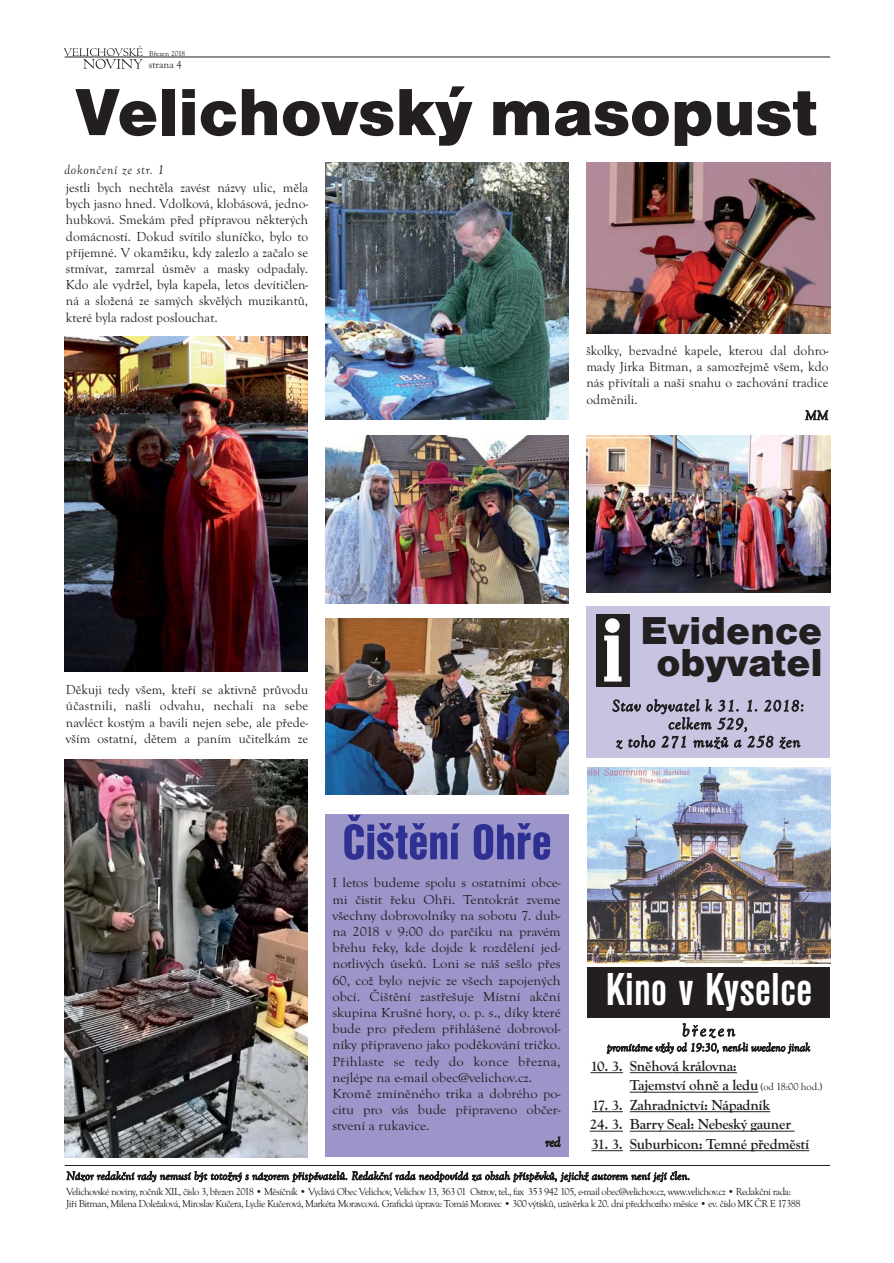
<style>
.page{position:relative;width:894px;height:1263px;background:#fff}
.page>*{position:absolute;margin:0;border:0;box-sizing:border-box;transform-origin:0 0}
.t1{font:69px "Nimbus San DEE Blac";color:#231f20}
.t2{font:52.05px "Nimbus San DEE Blac Cond";color:#2e3092}
.t3{font:700 condensed 48px "Nimbus San DEE";color:#fff}
.t4{font:40.35px/32.2px "Nimbus San DEE Blac";color:#231f20;text-align:center}
.t5{font:italic 18px "Goudy Old Sty TEE";letter-spacing:.145em;color:#231f20}
.t6{font:italic 16.5px/18px "Goudy Old Sty TEE";letter-spacing:.05em;color:#231f20;text-align:center}
.t7{font:700 15px/19.5px "Goudy Old Sty TEE";letter-spacing:-.015em;color:#231f20}
.t8{font:13.5px/16.2px "Goudy Old Sty TEE";color:#231f20;text-align:justify}
.t9{font:13.5px/16.2px "Goudy Old Sty TEE";color:#231f20;scale:1.07 1}
.t10{font:italic 13.5px "Goudy Old Sty TEE";letter-spacing:.05em;color:#231f20}
.t11{font:italic 13.5px "Goudy Old Sty TEE";letter-spacing:.05em;color:#231f20;scale:1.07 1}
.t12{font:italic 12px "Goudy Old Sty TEE";letter-spacing:.015em;color:#231f20}
.t13{font:10.5px/12.6px "Goudy Old Sty TEE";letter-spacing:-.05em;color:#231f20}
.t14{font:7.5px "Goudy Old Sty TEE";color:#231f20}
.s1{font-weight:400;font-size:10.5px}
</style>
<div class="page">
<div style="left:325px;top:814px;width:244px;height:343px;background:#9b95c9"></div>
<hr style="left:65px;top:57px;width:765px;height:1px;background:#231f20">
<svg style="left:65px;top:46px;width:78px;height:23px"></svg>
<img style="left:588px;top:768px;width:242px;height:196px">
<svg style="left:590px;top:1072px;width:33px;height:1px"></svg>
<hr style="left:630px;top:1072px;width:36px;height:1px;background:#231f20">
<svg style="left:666px;top:1072px;width:71px;height:1px"></svg>
<hr style="left:638px;top:1092px;width:33px;height:1px;background:#231f20">
<hr style="left:671px;top:1092px;width:87px;height:1px;background:#231f20">
<svg style="left:592px;top:1111px;width:31px;height:1px"></svg>
<svg style="left:630px;top:1111px;width:27px;height:1px"></svg>
<hr style="left:657px;top:1111px;width:113px;height:1px;background:#231f20">
<svg style="left:590px;top:1131px;width:33px;height:1px"></svg>
<svg style="left:630px;top:1131px;width:27px;height:1px"></svg>
<hr style="left:657px;top:1131px;width:52px;height:1px;background:#231f20">
<svg style="left:709px;top:1131px;width:24px;height:1px"></svg>
<hr style="left:733px;top:1131px;width:62px;height:1px;background:#231f20">
<svg style="left:591px;top:1150px;width:32px;height:1px"></svg>
<hr style="left:630px;top:1150px;width:36px;height:1px;background:#231f20">
<hr style="left:666px;top:1150px;width:48px;height:1px;background:#231f20">
<hr style="left:714px;top:1150px;width:50px;height:1px;background:#231f20">
<hr style="left:764px;top:1150px;width:36px;height:1px;background:#231f20">
<hr style="left:65px;top:1165px;width:765px;height:1px;background:#231f20">
<div style="left:588px;top:968px;width:242px;height:50px;background:#231f20"></div>
<div style="left:587px;top:606px;width:243px;height:152px;background:#c7c4e2"></div>
<div style="left:596px;top:614px;width:34px;height:72px;background:#231f20"></div>
<svg style="left:604px;top:618px;width:18px;height:64px"></svg>
<img style="left:64px;top:337px;width:244px;height:335px">
<img style="left:325px;top:619px;width:244px;height:175px">
<img style="left:325px;top:436px;width:244px;height:168px">
<img style="left:64px;top:759px;width:244px;height:399px">
<img style="left:587px;top:436px;width:243px;height:156px">
<img style="left:587px;top:162px;width:243px;height:171px">
<img style="left:325px;top:162px;width:244px;height:258px">
<p class="t14" style="left:149px;top:50px;width:38px">Březen 2018</p>
<p class="t13" style="left:149px;top:59px;width:34px">strana 4</p>
<h1 class="t1" style="left:76px;top:85px;width:744px">Velichovský masopust</h1>
<p class="t10" style="left:64px;top:164px;width:101px">dokončení ze str. 1</p>
<p class="t8" style="left:66px;top:180px;width:244px">jestli bych nechtěla zavést názvy ulic, měla bych jasno hned. Vdolková, klobásová, jedno&shy;hubková. Smekám před přípravou některých domácností. Dokud svítilo sluníčko, bylo to příjemné. V okamžiku, kdy zalezlo a začalo se stmívat, zamrzal úsměv a masky odpadaly.<br>Kdo ale vydržel, byla kapela, letos devítičlen&shy;ná a složená ze samých skvělých muzikantů, které byla radost poslouchat.</p>
<p class="t8" style="left:586px;top:343px;width:244px">školky, bezvadné kapele, kterou dal dohro&shy;mady Jirka Bitman, a samozřejmě všem, kdo nás přivítali a naši snahu o zachování tradice odměnili.</p>
<p class="t10" style="left:805px;top:410px;width:25px">MM</p>
<p class="t8" style="left:66px;top:682px;width:244px">Děkuji tedy všem, kteří se aktivně průvodu účastnili, našli odvahu, nechali na sebe navléct kostým a bavili nejen sebe, ale přede&shy;vším ostatní, dětem a paním učitelkám ze</p>
<h2 class="t2" style="left:342px;top:821px;width:211px">Čištění Ohře</h2>
<p class="t9" style="left:332px;top:875px;width:215px">I letos budeme spolu s ostatními obce&shy;mi čistit řeku Ohři. Tentokrát zveme všechny dobrovolníky na sobotu 7. dub&shy;na 2018 v 9:00 do parčíku na pravém břehu řeky, kde dojde k rozdělení jed&shy;notlivých úseků. Loni se náš sešlo přes 60, což bylo nejvíc ze všech zapojených obcí. Čištění zastřešuje Místní akční skupina Krušné hory, o. p. s., díky které bude pro předem přihlášené dobrovol&shy;níky připraveno jako poděkování tričko.<br>Přihlaste se tedy do konce března, nejlépe na e-mail obec@velichov.cz.<br>Kromě zmíněného trika a dobrého po&shy;citu pro vás bude připraveno občer&shy;stvení a rukavice.</p>
<p class="t11" style="left:545px;top:1137px;width:16px">red</p>
<h3 class="t4" style="left:641px;top:615px;width:183px">Evidence obyvatel</h3>
<p class="t6" style="left:612px;top:698px;width:193px">Stav obyvatel k 31. 1. 2018: celkem 529,<br>z toho 271 mužů a 258 žen</p>
<h3 class="t3" style="left:605px;top:970px;width:209px">Kino v Kyselce</h3>
<h3 class="t5" style="left:682px;top:1024px;width:55px">březen</h3>
<p class="t12" style="left:607px;top:1043px;width:205px">promítáme vždy od 19:30, není-li uvedeno jinak</p>
<p class="t7" style="left:630px;top:1057px;width:194px;text-indent:-39px">10. 3. Sněhová královna:<br>Tajemství ohně a ledu <span class="s1">(od 18:00 hod.)</span></p>
<p class="t7" style="left:592px;top:1096px;width:180px">17. 3. Zahradnictví: Nápadník</p>
<p class="t7" style="left:590px;top:1116px;width:203px">24. 3. Barry Seal: Nebeský gauner</p>
<p class="t7" style="left:591px;top:1135px;width:219px">31. 3. Suburbicon: Temné předměstí</p>
<p class="t12" style="left:66px;top:1171px;width:625px">Názor redakční rady nemusí být totožný s názorem přispěvatelů. Redakční rada neodpovídá za obsah příspěvků, jejichž autorem není její člen.</p>
<p class="t13" style="left:66px;top:1186px;width:736px">Velichovské noviny, ročník XII., číslo 3, březen 2018 • Měsíčník • Vydává Obec Velichov, Velichov 13, 363 01 Ostrov, tel., fax 353 942 105, e-mail obec@velichov.cz, www.velichov.cz • Redakční rada:<br>Jiří Bitman, Milena Doležalová, Miroslav Kučera, Lydie Kučerová, Markéta Moravcová. Grafická úprava: Tomáš Moravec • 300 výtisků, uzávěrka k 20. dni předchozího měsíce • ev. číslo MK ČR E 17388</p>
</div>
